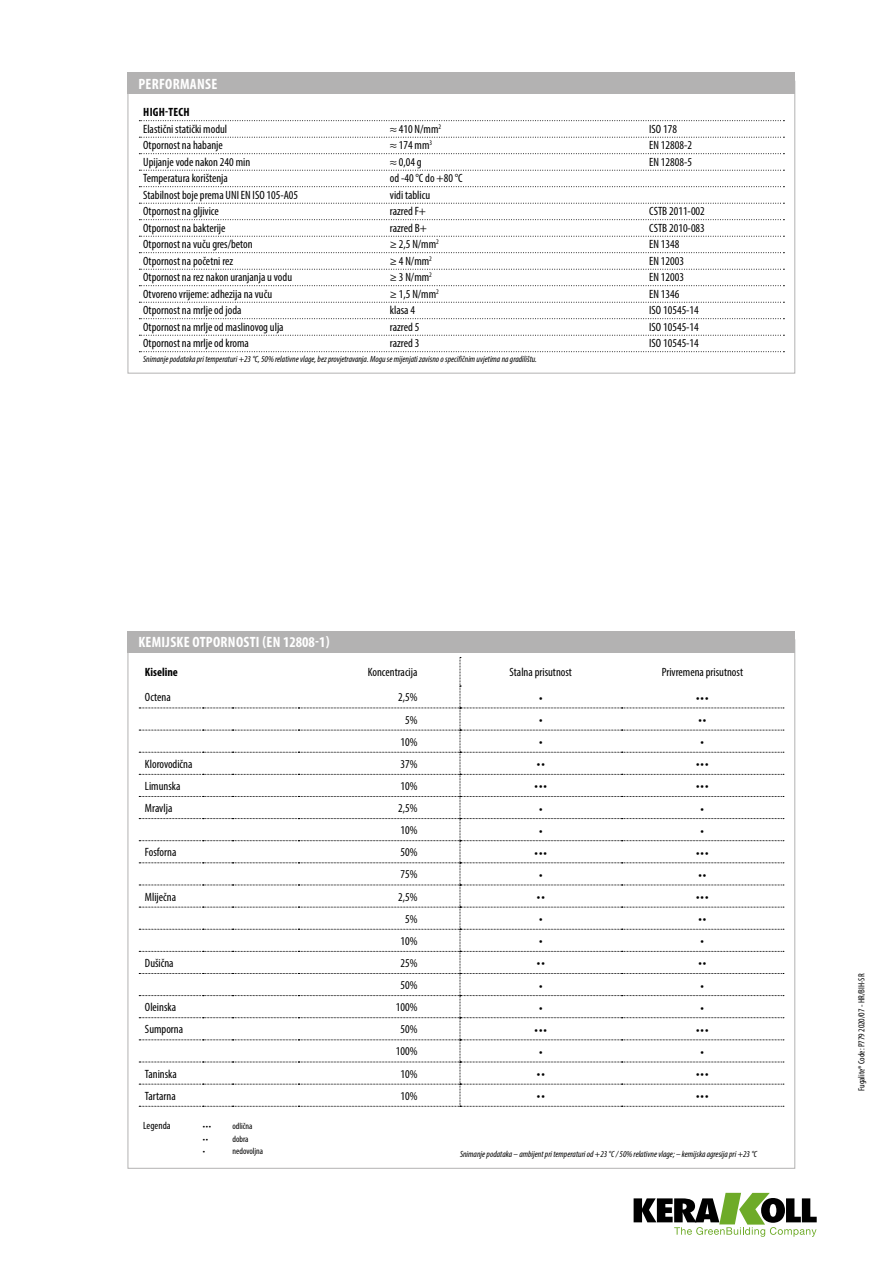
<style>
.page{position:relative;width:893px;height:1263px;background:#fff}
.page>*{position:absolute;margin:0;border:0;box-sizing:border-box;transform-origin:0 0}
.t1{font:700 condensed 15px "Myriad Pro";letter-spacing:.02em;color:#fff}
.t2{font:condensed 13.5px "Myriad Pro";color:#000}
.t3{font:condensed 12px "Myriad Pro";color:#000}
.t4{font:700 condensed 12px "Myriad Pro";letter-spacing:.005em;color:#000}
.t5{font:condensed 10.5px "Myriad Pro";color:#000}
.t6{font:italic condensed 9px "Myriad Pro";color:#000}
.t7{font:condensed 9px "Myriad Pro";color:#000}
</style>
<div class="page">
<svg style="left:634px;top:1193px;width:183px;height:44px"></svg>
<svg style="left:139px;top:120px;width:645px;height:1px"></svg>
<svg style="left:139px;top:137px;width:645px;height:1px"></svg>
<svg style="left:139px;top:153px;width:645px;height:1px"></svg>
<svg style="left:139px;top:170px;width:645px;height:1px"></svg>
<svg style="left:139px;top:186px;width:645px;height:1px"></svg>
<svg style="left:139px;top:203px;width:645px;height:1px"></svg>
<svg style="left:139px;top:219px;width:645px;height:1px"></svg>
<svg style="left:139px;top:236px;width:645px;height:1px"></svg>
<svg style="left:139px;top:252px;width:645px;height:1px"></svg>
<svg style="left:139px;top:269px;width:645px;height:1px"></svg>
<svg style="left:139px;top:285px;width:645px;height:1px"></svg>
<svg style="left:139px;top:302px;width:645px;height:1px"></svg>
<svg style="left:139px;top:318px;width:645px;height:1px"></svg>
<svg style="left:139px;top:335px;width:645px;height:1px"></svg>
<svg style="left:139px;top:351px;width:645px;height:1px"></svg>
<div style="left:128px;top:72px;width:667px;height:22px;background:#b3b2b2"></div>
<svg style="left:139px;top:657px;width:645px;height:450px"></svg>
<div style="left:128px;top:631px;width:667px;height:21px;background:#b3b2b2"></div>
<p class="t1" style="left:138px;top:74px;width:80px">PERFORMANSE</p>
<p class="t4" style="left:143px;top:105px;width:48px">HIGH-TECH</p>
<p class="t3" style="left:143px;top:121px;width:85px">Elastični statički modul</p>
<p class="t3" style="left:390px;top:121px;width:53px">≈ 410 N/mm<sup>2</sup></p>
<p class="t3" style="left:649px;top:121px;width:29px">ISO 178</p>
<p class="t3" style="left:143px;top:138px;width:81px">Otpornost na habanje</p>
<p class="t3" style="left:390px;top:138px;width:44px">≈ 174 mm<sup>3</sup></p>
<p class="t3" style="left:649px;top:138px;width:44px">EN 12808-2</p>
<p class="t3" style="left:143px;top:154px;width:108px">Upijanje vode nakon 240 min</p>
<p class="t3" style="left:390px;top:154px;width:33px">≈ 0,04 g</p>
<p class="t3" style="left:649px;top:154px;width:44px">EN 12808-5</p>
<p class="t3" style="left:143px;top:171px;width:86px">Temperatura korištenja</p>
<p class="t3" style="left:390px;top:171px;width:74px">od -40 °C do +80 °C</p>
<p class="t3" style="left:143px;top:187px;width:156px">Stabilnost boje prema UNI EN ISO 105-A05</p>
<p class="t3" style="left:390px;top:187px;width:42px">vidi tablicu</p>
<p class="t3" style="left:143px;top:204px;width:77px">Otpornost na gljivice</p>
<p class="t3" style="left:390px;top:204px;width:38px">razred F+</p>
<p class="t3" style="left:649px;top:204px;width:57px">CSTB 2011-002</p>
<p class="t3" style="left:143px;top:220px;width:84px">Otpornost na bakterije</p>
<p class="t3" style="left:390px;top:220px;width:39px">razred B+</p>
<p class="t3" style="left:649px;top:220px;width:57px">CSTB 2010-083</p>
<p class="t3" style="left:143px;top:237px;width:111px">Otpornost na vuču gres/beton</p>
<p class="t3" style="left:390px;top:237px;width:50px">≥ 2,5 N/mm<sup>2</sup></p>
<p class="t3" style="left:649px;top:237px;width:32px">EN 1348</p>
<p class="t3" style="left:143px;top:253px;width:91px">Otpornost na početni rez</p>
<p class="t3" style="left:390px;top:253px;width:44px">≥ 4 N/mm<sup>2</sup></p>
<p class="t3" style="left:649px;top:253px;width:36px">EN 12003</p>
<p class="t3" style="left:143px;top:270px;width:150px">Otpornost na rez nakon uranjanja u vodu</p>
<p class="t3" style="left:390px;top:270px;width:44px">≥ 3 N/mm<sup>2</sup></p>
<p class="t3" style="left:649px;top:270px;width:36px">EN 12003</p>
<p class="t3" style="left:143px;top:286px;width:130px">Otvoreno vrijeme: adhezija na vuču</p>
<p class="t3" style="left:390px;top:286px;width:50px">≥ 1,5 N/mm<sup>2</sup></p>
<p class="t3" style="left:649px;top:286px;width:32px">EN 1346</p>
<p class="t3" style="left:143px;top:303px;width:100px">Otpornost na mrlje od joda</p>
<p class="t3" style="left:390px;top:303px;width:27px">klasa 4</p>
<p class="t3" style="left:649px;top:303px;width:51px">ISO 10545-14</p>
<p class="t3" style="left:143px;top:319px;width:142px">Otpornost na mrlje od maslinovog ulja</p>
<p class="t3" style="left:390px;top:319px;width:31px">razred 5</p>
<p class="t3" style="left:649px;top:319px;width:51px">ISO 10545-14</p>
<p class="t3" style="left:143px;top:336px;width:107px">Otpornost na mrlje od kroma</p>
<p class="t3" style="left:390px;top:336px;width:31px">razred 3</p>
<p class="t3" style="left:649px;top:336px;width:51px">ISO 10545-14</p>
<p class="t6" style="left:143px;top:354px;width:395px">Snimanje podataka pri temperaturi +23 °C, 50% relativne vlage, bez provjetravanja. Mogu se mijenjati zavisno o specifičnim uvjetima na gradilištu.</p>
<p class="t1" style="left:138px;top:633px;width:193px">KEMIJSKE OTPORNOSTI (EN 12808-1)</p>
<p class="t4" style="left:145px;top:665px;width:35px">Kiseline</p>
<p class="t3" style="left:368px;top:665px;width:51px">Koncentracija</p>
<p class="t3" style="left:510px;top:665px;width:64px">Stalna prisutnost</p>
<p class="t3" style="left:662px;top:665px;width:83px">Privremena prisutnost</p>
<p class="t3" style="left:145px;top:690px;width:27px">Octena</p>
<p class="t3" style="left:398px;top:690px;width:21px">2,5%</p>
<p class="t2" style="left:539px;top:689px;width:5px">•</p>
<p class="t2" style="left:696px;top:689px;width:14px">•••</p>
<p class="t3" style="left:405px;top:712px;width:14px">5%</p>
<p class="t2" style="left:539px;top:711px;width:5px">•</p>
<p class="t2" style="left:698px;top:711px;width:10px">••</p>
<p class="t3" style="left:400px;top:734px;width:18px">10%</p>
<p class="t2" style="left:539px;top:733px;width:5px">•</p>
<p class="t2" style="left:701px;top:733px;width:5px">•</p>
<p class="t3" style="left:145px;top:756px;width:49px">Klorovodična</p>
<p class="t3" style="left:400px;top:756px;width:18px">37%</p>
<p class="t2" style="left:537px;top:756px;width:10px">••</p>
<p class="t2" style="left:696px;top:756px;width:14px">•••</p>
<p class="t3" style="left:145px;top:779px;width:37px">Limunska</p>
<p class="t3" style="left:400px;top:779px;width:18px">10%</p>
<p class="t2" style="left:534px;top:778px;width:14px">•••</p>
<p class="t2" style="left:696px;top:778px;width:14px">•••</p>
<p class="t3" style="left:145px;top:801px;width:29px">Mravlja</p>
<p class="t3" style="left:398px;top:801px;width:21px">2,5%</p>
<p class="t2" style="left:539px;top:800px;width:5px">•</p>
<p class="t2" style="left:701px;top:800px;width:5px">•</p>
<p class="t3" style="left:400px;top:823px;width:18px">10%</p>
<p class="t2" style="left:539px;top:822px;width:5px">•</p>
<p class="t2" style="left:701px;top:822px;width:5px">•</p>
<p class="t3" style="left:145px;top:845px;width:33px">Fosforna</p>
<p class="t3" style="left:400px;top:845px;width:18px">50%</p>
<p class="t2" style="left:534px;top:844px;width:14px">•••</p>
<p class="t2" style="left:696px;top:844px;width:14px">•••</p>
<p class="t3" style="left:400px;top:867px;width:18px">75%</p>
<p class="t2" style="left:539px;top:866px;width:5px">•</p>
<p class="t2" style="left:698px;top:866px;width:10px">••</p>
<p class="t3" style="left:145px;top:889px;width:33px">Mliječna</p>
<p class="t3" style="left:398px;top:889px;width:21px">2,5%</p>
<p class="t2" style="left:537px;top:888px;width:10px">••</p>
<p class="t2" style="left:696px;top:888px;width:14px">•••</p>
<p class="t3" style="left:405px;top:911px;width:14px">5%</p>
<p class="t2" style="left:539px;top:910px;width:5px">•</p>
<p class="t2" style="left:698px;top:910px;width:10px">••</p>
<p class="t3" style="left:400px;top:933px;width:18px">10%</p>
<p class="t2" style="left:539px;top:933px;width:5px">•</p>
<p class="t2" style="left:701px;top:933px;width:5px">•</p>
<p class="t3" style="left:145px;top:956px;width:30px">Dušična</p>
<p class="t3" style="left:400px;top:956px;width:18px">25%</p>
<p class="t2" style="left:537px;top:955px;width:10px">••</p>
<p class="t2" style="left:698px;top:955px;width:10px">••</p>
<p class="t3" style="left:400px;top:978px;width:18px">50%</p>
<p class="t2" style="left:539px;top:977px;width:5px">•</p>
<p class="t2" style="left:701px;top:977px;width:5px">•</p>
<p class="t3" style="left:145px;top:1000px;width:33px">Oleinska</p>
<p class="t3" style="left:396px;top:1000px;width:23px">100%</p>
<p class="t2" style="left:539px;top:999px;width:5px">•</p>
<p class="t2" style="left:701px;top:999px;width:5px">•</p>
<p class="t3" style="left:145px;top:1022px;width:40px">Sumporna</p>
<p class="t3" style="left:400px;top:1022px;width:18px">50%</p>
<p class="t2" style="left:534px;top:1021px;width:14px">•••</p>
<p class="t2" style="left:696px;top:1021px;width:14px">•••</p>
<p class="t3" style="left:396px;top:1044px;width:23px">100%</p>
<p class="t2" style="left:539px;top:1043px;width:5px">•</p>
<p class="t2" style="left:701px;top:1043px;width:5px">•</p>
<p class="t3" style="left:145px;top:1066px;width:34px">Taninska</p>
<p class="t3" style="left:400px;top:1066px;width:18px">10%</p>
<p class="t2" style="left:537px;top:1065px;width:10px">••</p>
<p class="t2" style="left:696px;top:1065px;width:14px">•••</p>
<p class="t3" style="left:145px;top:1088px;width:32px">Tartarna</p>
<p class="t3" style="left:400px;top:1088px;width:18px">10%</p>
<p class="t2" style="left:537px;top:1087px;width:10px">••</p>
<p class="t2" style="left:696px;top:1087px;width:14px">•••</p>
<p class="t5" style="left:143px;top:1119px;width:29px">Legenda</p>
<p class="t7" style="left:203px;top:1120px;width:10px">•••</p>
<p class="t7" style="left:232px;top:1120px;width:22px">odlična</p>
<p class="t6" style="left:460px;top:1149px;width:299px">Snimanje podataka – ambijent pri temperaturi od +23 °C / 50% relativne vlage; – kemijska agresija pri +23 °C</p>
<p class="t7" style="left:203px;top:1133px;width:7px">••</p>
<p class="t7" style="left:232px;top:1133px;width:18px">dobra</p>
<p class="t7" style="left:203px;top:1146px;width:4px">•</p>
<p class="t7" style="left:232px;top:1146px;width:32px">nedovoljna</p>
<p class="t7" style="left:856px;top:1091px;width:119px;rotate:-90deg">Fugalite® Code: P779 2020/07 - HR/BIH-SR</p>
</div>
